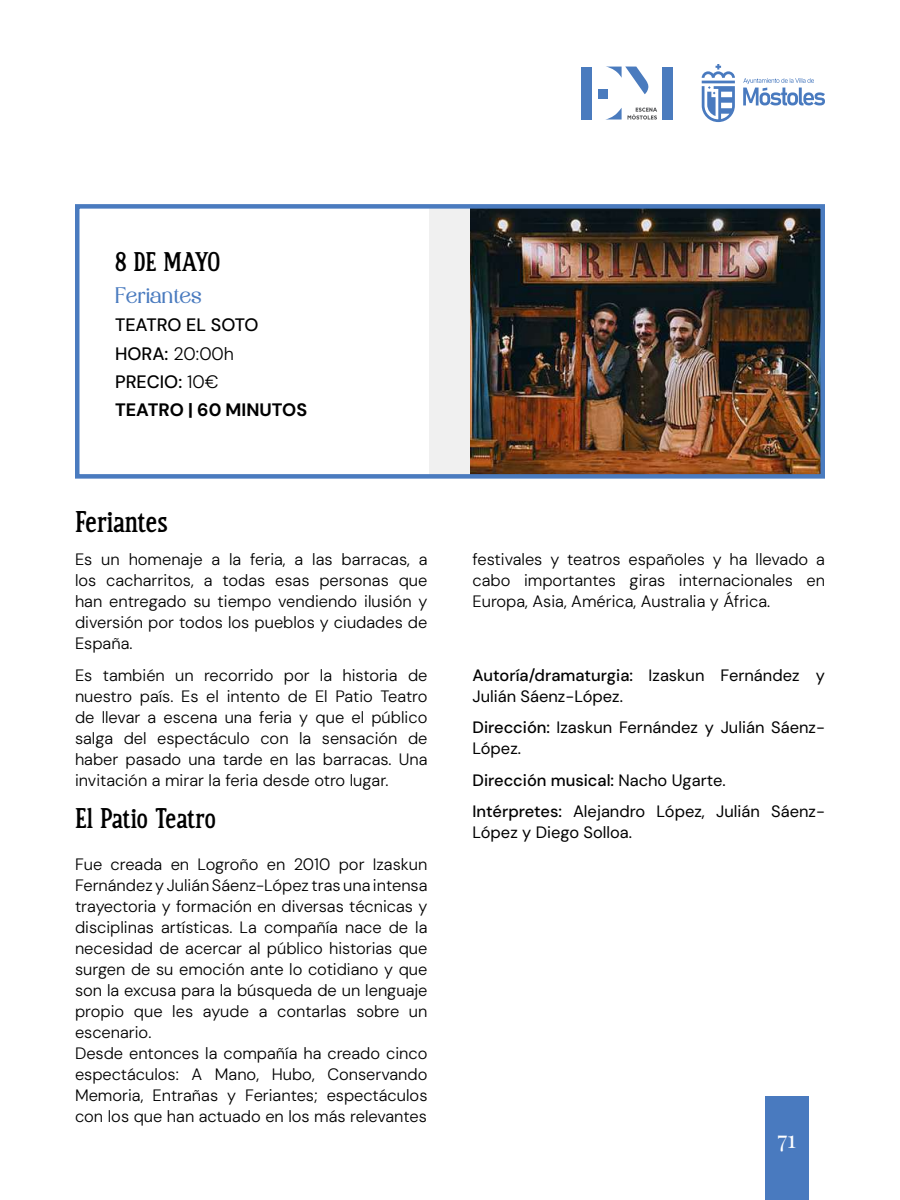
<style>
.page{position:relative;width:900px;height:1200px;background:#fff}
.page>*{position:absolute;margin:0;border:0;box-sizing:border-box;transform-origin:0 0}
.t1{font:30px "CS Dario Drawn";color:#000}
.t2{font:28.5px "CS Dario Drawn";color:#000}
.t3{font:27px "CS Dario Drawn";letter-spacing:-.02em;color:#000}
.t4{font:24px "Playfair Display";color:#fff}
.t5{font:22.5px "Branley";color:#4a7bbf}
.t6{font:500 18px/28.5px "DM Sans 18 pt";color:#000}
.t7{font:300 16.5px/21px "DM Sans 18 pt";color:#000;text-align:justify}
.t8{font:16.5px/21px "DM Sans 18 pt";color:#000}
.s1{font-weight:300}
.s2{font-weight:700}
.s3{font-weight:500}
</style>
<div class="page">
<div style="left:765px;top:1096px;width:43px;height:104px;background:#497abf"></div>
<svg style="left:702px;top:64px;width:123px;height:58px"></svg>
<div style="left:599px;top:89px;width:9px;height:9px;background:#4a7bbe"></div>
<svg style="left:608px;top:67px;width:41px;height:27px"></svg>
<svg style="left:605px;top:108px;width:52px;height:12px"></svg>
<div style="left:662px;top:67px;width:10px;height:53px;background:#4a7bbe"></div>
<div style="left:581px;top:67px;width:10px;height:53px;background:#4a7bbe"></div>
<img style="left:470px;top:209px;width:350px;height:265px">
<div style="left:430px;top:206px;width:40px;height:270px;background:#f0f0f0"></div>
<div style="left:75px;top:204px;width:750px;height:275px;border:4px solid #4a7bbf"></div>
<h3 class="t3" style="left:115px;top:247px;width:107px">8 DE MAYO</h3>
<h3 class="t5" style="left:115px;top:282px;width:88px">Feriantes</h3>
<p class="t6" style="left:115px;top:310px;width:194px">TEATRO EL SOTO<br>HORA: <span class="s1">20:00h<br></span>PRECIO: <span class="s1">10€<br></span><span class="s2">TEATRO | 60 MINUTOS</span></p>
<h1 class="t1" style="left:75px;top:505px;width:94px">Feriantes</h1>
<p class="t7" style="left:75px;top:549px;width:354px">Es un homenaje a la feria, a las barracas, a los cacharritos, a todas esas personas que han entregado su tiempo vendiendo ilusión y diversión por todos los pueblos y ciudades de España.</p>
<p class="t7" style="left:75px;top:665px;width:354px">Es también un recorrido por la historia de nuestro país. Es el intento de El Patio Teatro de llevar a escena una feria y que el público salga del espectáculo con la sensación de haber pasado una tarde en las barracas. Una invitación a mirar la feria desde otro lugar.</p>
<h2 class="t2" style="left:75px;top:802px;width:142px">El Patio Teatro</h2>
<p class="t7" style="left:75px;top:854px;width:354px;text-align:left">Fue creada en Logroño en 2010 por Izaskun Fernández y Julián Sáenz-López tras una intensa trayectoria y formación en diversas técnicas y disciplinas artísticas. La compañía nace de la necesidad de acercar al público historias que surgen de su emoción ante lo cotidiano y que son la excusa para la búsqueda de un lenguaje propio que les ayude a contarlas sobre un escenario.<br>Desde entonces la compañía ha creado cinco espectáculos: A Mano, Hubo, Conservando Memoria, Entrañas y Feriantes; espectáculos con los que han actuado en los más relevantes</p>
<p class="t7" style="left:473px;top:549px;width:354px">festivales y teatros españoles y ha llevado a cabo importantes giras internacionales en Europa, Asia, América, Australia y África.</p>
<p class="t8" style="left:473px;top:665px;width:354px"><span class="s3">Autoría/dramaturgia:</span> Izaskun Fernández y<br>Julián Sáenz-López.</p>
<p class="t8" style="left:473px;top:717px;width:354px"><span class="s3">Dirección:</span> Izaskun Fernández y Julián Sáenz-<br>López.</p>
<p class="t8" style="left:473px;top:764px;width:354px;line-height:31.5px"><span class="s3">Dirección musical:</span> Nacho Ugarte.<br><span class="s3">Intérpretes:</span> Alejandro López, Julián Sáenz-</p>
<p class="t8" style="left:473px;top:822px;width:161px">López y Diego Solloa.</p>
<h3 class="t4" style="left:777px;top:1121px;width:20px">71</h3>
</div>
